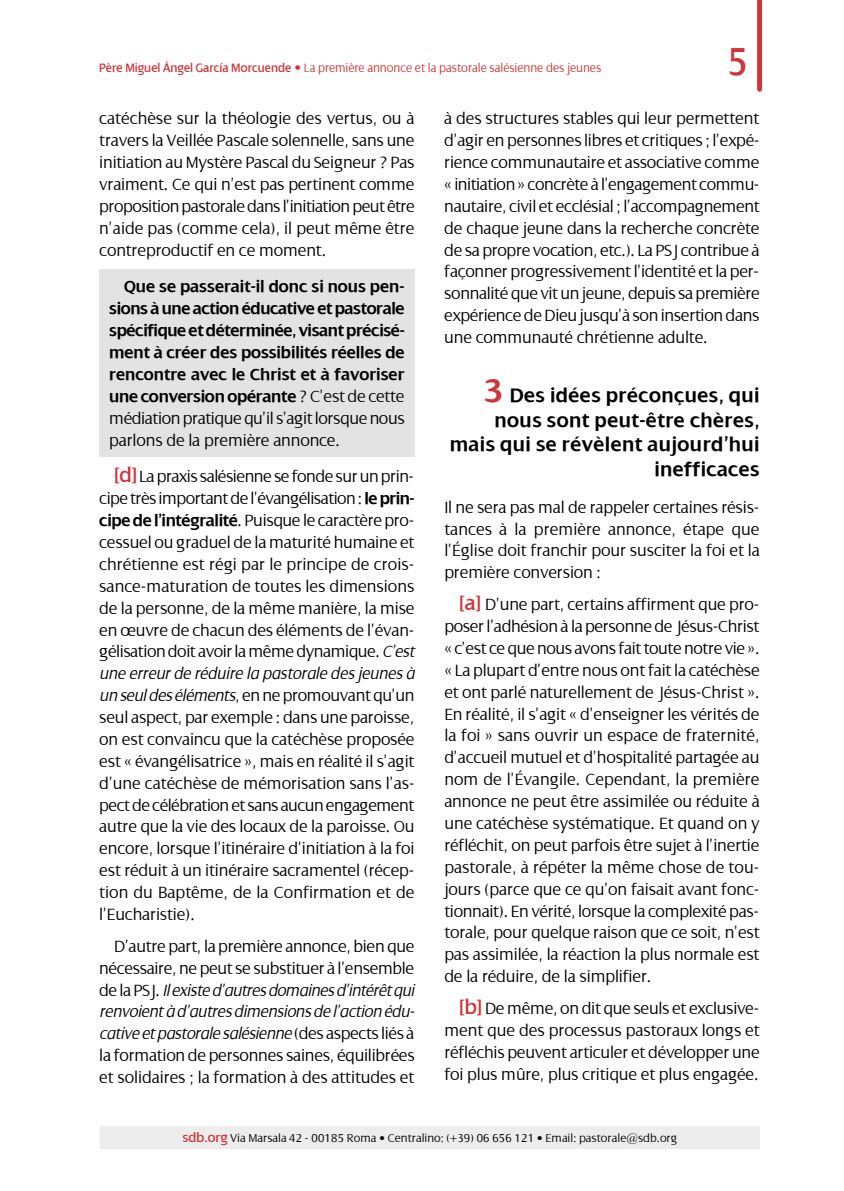
<style>
.page{position:relative;width:844px;height:1191px;background:#fff}
.page>*{position:absolute;margin:0;border:0;box-sizing:border-box;transform-origin:0 0}
.t1{font:42px "Dialog";color:#ce343a;scale:.9 1}
.t2{font:600 21px/24.5px "Dialog";letter-spacing:.02em;color:#000;text-align:right}
.t3{font:300 17.5px/21.9px "Dialog";letter-spacing:-.01em;color:#000;text-align:justify}
.t4{font:600 17.5px/21.9px "Dialog";color:#000;text-align:justify}
.t5{font:300 13.12px "Dialog";letter-spacing:-.005em;color:#ce343a;scale:.95 1}
.t6{font:300 12.25px "Dialog";color:#000}
.s1{font-weight:400}
.s2{font-weight:400;font-size:14px}
.s3{font-weight:300}
.s4{font-weight:400;font-size:21.88px;color:#ce343a}
.s5{font-weight:600}
.s6{font-style:italic}
.s7{font-weight:700;font-size:35px;color:#ce343a}
.s8{font-weight:400;font-size:14px;color:#ce343a}
</style>
<div class="page">
<div style="left:100px;top:1126px;width:659px;height:22px;background:#ededed"></div>
<div style="left:99px;top:270px;width:315px;height:187px;background:#e3e3e3"></div>
<svg style="left:757px;top:0;width:4px;height:89px"></svg>
<p class="t5" style="left:99px;top:60px;width:530px"><span class="s1">Père Miguel Ángel García Morcuende</span> <span class="s2">•</span> La première annonce et la pastorale salésienne des jeunes</p>
<h1 class="t1" style="left:728px;top:39px;width:23px">5</h1>
<p class="t3" style="left:99px;top:108px;width:317px">catéchèse sur la théologie des vertus, ou à travers la Veillée Pascale solennelle, sans une initiation au Mystère Pascal du Seigneur ? Pas vraiment. Ce qui n’est pas pertinent comme proposition pastorale dans l’initiation peut être n’aide pas (comme cela), il peut même être contreproductif en ce moment.</p>
<p class="t4" style="left:109px;top:276px;width:297px;text-indent:15px">Que se passerait-il donc si nous pen&shy;sions à une action éducative et pastorale spécifique et déterminée, visant précisé&shy;ment à créer des possibilités réelles de rencontre avec le Christ et à favoriser une conversion opérante <span class="s3">? C’est de cette médiation pratique qu’il s’agit lorsque nous parlons de la première annonce.</span></p>
<p class="t3" style="left:99px;top:466px;width:317px;text-indent:15px"><span class="s4">[d]</span> La praxis salésienne se fonde sur un prin&shy;cipe très important de l’évangélisation: <span class="s5">le prin&shy;cipe de l’intégralité</span>. Puisque le caractère pro&shy;cessuel ou graduel de la maturité humaine et chrétienne est régi par le principe de crois&shy;sance-maturation de toutes les dimensions de la personne, de la même manière, la mise en œuvre de chacun des éléments de l’évan&shy;gélisation doit avoir la même dynamique. <span class="s6">C’est une erreur de réduire la pastorale des jeunes à un seul des éléments</span>, en ne promouvant qu’un seul aspect, par exemple : dans une paroisse, on est convaincu que la catéchèse proposée est « évangélisatrice », mais en réalité il s’agit d’une catéchèse de mémorisation sans l’as&shy;pect de célébration et sans aucun engagement autre que la vie des locaux de la paroisse. Ou encore, lorsque l’itinéraire d’initiation à la foi est réduit à un itinéraire sacramentel (récep&shy;tion du Baptême, de la Confirmation et de l’Eucharistie).</p>
<p class="t3" style="left:99px;top:935px;width:317px;text-indent:15px">D’autre part, la première annonce, bien que nécessaire, ne peut se substituer à l’ensemble de la PSJ. <span class="s6">Il existe d’autres domaines d’intérêt qui renvoient à d’autres dimensions de l’action édu&shy;cative et pastorale salésienne</span> (des aspects liés à la formation de personnes saines, équilibrées et solidaires ; la formation à des attitudes et</p>
<p class="t3" style="left:444px;top:108px;width:317px">à des structures stables qui leur permettent d’agir en personnes libres et critiques ; l’expé&shy;rience communautaire et associative comme « initiation» concrète à l’engagement commu&shy;nautaire, civil et ecclésial ; l’accompagnement de chaque jeune dans la recherche concrète de sa propre vocation, etc.). La PSJ contribue à façonner progressivement l’identité et la per&shy;sonnalité que vit un jeune, depuis sa première expérience de Dieu jusqu’à son insertion dans une communauté chrétienne adulte.</p>
<p class="t2" style="left:449px;top:383px;width:311px"><span class="s7">3</span> Des idées préconçues, qui nous sont peut-être chères, mais qui se révèlent aujourd’hui inefficaces</p>
<p class="t3" style="left:444px;top:496px;width:317px">Il ne sera pas mal de rappeler certaines résis&shy;tances à la première annonce, étape que l’Église doit franchir pour susciter la foi et la première conversion :</p>
<p class="t3" style="left:444px;top:593px;width:317px;text-indent:15px"><span class="s4">[a]</span> D’une part, certains affirment que pro&shy;poser l’adhésion à la personne de Jésus-Christ « c’est ce que nous avons fait toute notre vie ». « La plupart d’entre nous ont fait la catéchèse et ont parlé naturellement de Jésus-Christ ».<br>En réalité, il s’agit « d’enseigner les vérités de la foi » sans ouvrir un espace de fraternité, d’accueil mutuel et d’hospitalité partagée au nom de l’Évangile. Cependant, la première annonce ne peut être assimilée ou réduite à une catéchèse systématique. Et quand on y réfléchit, on peut parfois être sujet à l’inertie pastorale, à répéter la même chose de tou&shy;jours (parce que ce qu’on faisait avant fonc&shy;tionnait). En vérité, lorsque la complexité pas&shy;torale, pour quelque raison que ce soit, n’est pas assimilée, la réaction la plus normale est de la réduire, de la simplifier.</p>
<p class="t3" style="left:444px;top:997px;width:317px;text-indent:15px"><span class="s4">[b]</span> De même, on dit que seuls et exclusive&shy;ment que des processus pastoraux longs et réfléchis peuvent articuler et développer une foi plus mûre, plus critique et plus engagée.</p>
<p class="t6" style="left:182px;top:1131px;width:496px"><span class="s8">sdb.org</span> Via Marsala 42 - 00185 Roma • Centralino: (+39) 06 656 121 • Email: pastorale@sdb.org</p>
</div>
